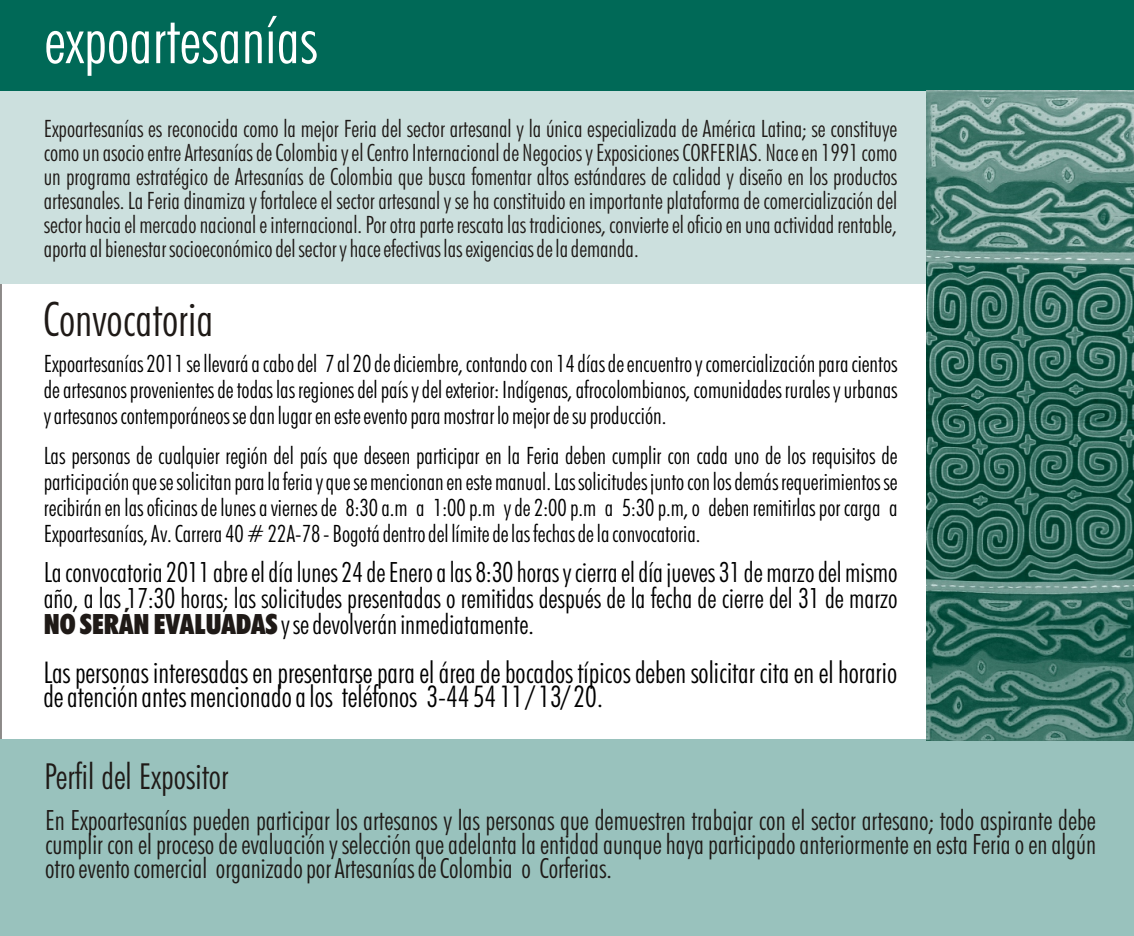
<style>
.page{position:relative;width:1134px;height:936px;background:#fff}
.page>*{position:absolute;margin:0;border:0;box-sizing:border-box;transform-origin:0 0}
.t1{font:66px "Futura Lt Cn BT";color:#fff}
.t2{font:48px "Futura Lt Cn BT";color:#1f1a17}
.t3{font:36px "Futura Lt Cn BT";color:#1f1a17}
.t4{font:30px/24px "Futura Lt Cn BT";color:#000}
.t5{font:28px/24px "Futura Lt Cn BT";color:#1f1a17;text-align:justify}
.t6{font:28px/26px "Futura Lt Cn BT";color:#000;text-align:justify}
.t7{font:24px/26px "Futura Lt Cn BT";color:#000;text-align:justify}
.t8{font:24px/24px "Futura Lt Cn BT";color:#1f1a17;text-align:justify}
.s1{font-family:"Futura X Blk Cn BT";color:#1f1a17}
</style>
<div class="page">
<div style="left:0;top:739px;width:1134px;height:197px;background:#99c2bd"></div>
<div style="left:0;top:15px;width:1133px;height:269px;background:#cce0de"></div>
<div style="left:0;top:1px;width:1134px;height:90px;background:#006957"></div>
<img style="left:926px;top:91px;width:208px;height:650px">
<h1 class="t1" style="left:44px;top:13px;width:275px">expoartesanías</h1>
<p class="t8" style="left:44px;top:119px;width:855px">Expoartesanías es reconocida como la mejor Feria del sector artesanal y la única especializada de América Latina; se constituye como un asocio entre Artesanías de Colombia y el Centro Internacional de Negocios y Exposiciones CORFERIAS. Nace en 1991 como un programa estratégico de Artesanías de Colombia que busca fomentar altos estándares de calidad y diseño en los productos artesanales. La Feria dinamiza y fortalece el sector artesanal y se ha constituido en importante plataforma de comercialización del sector hacia el mercado nacional e internacional. Por otra parte rescata las tradiciones, convierte el oficio en una actividad rentable, aporta al bienestar socioeconómico del sector y hace efectivas las exigencias de la demanda.</p>
<h2 class="t2" style="left:43px;top:299px;width:172px">Convocatoria</h2>
<p class="t7" style="left:44px;top:353px;width:855px">Expoartesanías 2011 se llevará a cabo del 7 al 20 de diciembre, contando con 14 días de encuentro y comercialización para cientos de artesanos provenientes de todas las regiones del país y del exterior: Indígenas, afrocolombianos, comunidades rurales y urbanas y artesanos contemporáneos se dan lugar en este evento para mostrar lo mejor de su producción.</p>
<p class="t7" style="left:44px;top:445px;width:855px">Las personas de cualquier región del país que deseen participar en la Feria deben cumplir con cada uno de los requisitos de participación que se solicitan para la feria y que se mencionan en este manual. Las solicitudes junto con los demás requerimientos se recibirán en las oficinas de lunes a viernes de 8:30 a.m a 1:00 p.m y de 2:00 p.m a 5:30 p.m, o deben remitirlas por carga a Expoartesanías, Av. Carrera 40 # 22A-78 - Bogotá dentro del límite de las fechas de la convocatoria.</p>
<p class="t6" style="left:44px;top:562px;width:855px">La convocatoria 2011 abre el día lunes 24 de Enero a las 8:30 horas y cierra el día jueves 31 de marzo del mismo año, a las 17:30 horas; las solicitudes presentadas o remitidas después de la fecha de cierre del 31 de marzo <span class="s1">NO SERÁN EVALUADAS</span> y se devolverán inmediatamente.</p>
<p class="t4" style="left:43px;top:664px;width:855px">Las personas interesadas en presentarse para el área de bocados típicos deben solicitar cita en el horario de atención antes mencionado a los teléfonos 3-44 54 11 / 13/ 20.</p>
<h3 class="t3" style="left:44px;top:762px;width:186px">Perfil del Expositor</h3>
<p class="t5" style="left:45px;top:811px;width:1052px">En Expoartesanías pueden participar los artesanos y las personas que demuestren trabajar con el sector artesano; todo aspirante debe cumplir con el proceso de evaluación y selección que adelanta la entidad aunque haya participado anteriormente en esta Feria o en algún otro evento comercial organizado por Artesanías de Colombia o Corferias.</p>
</div>
